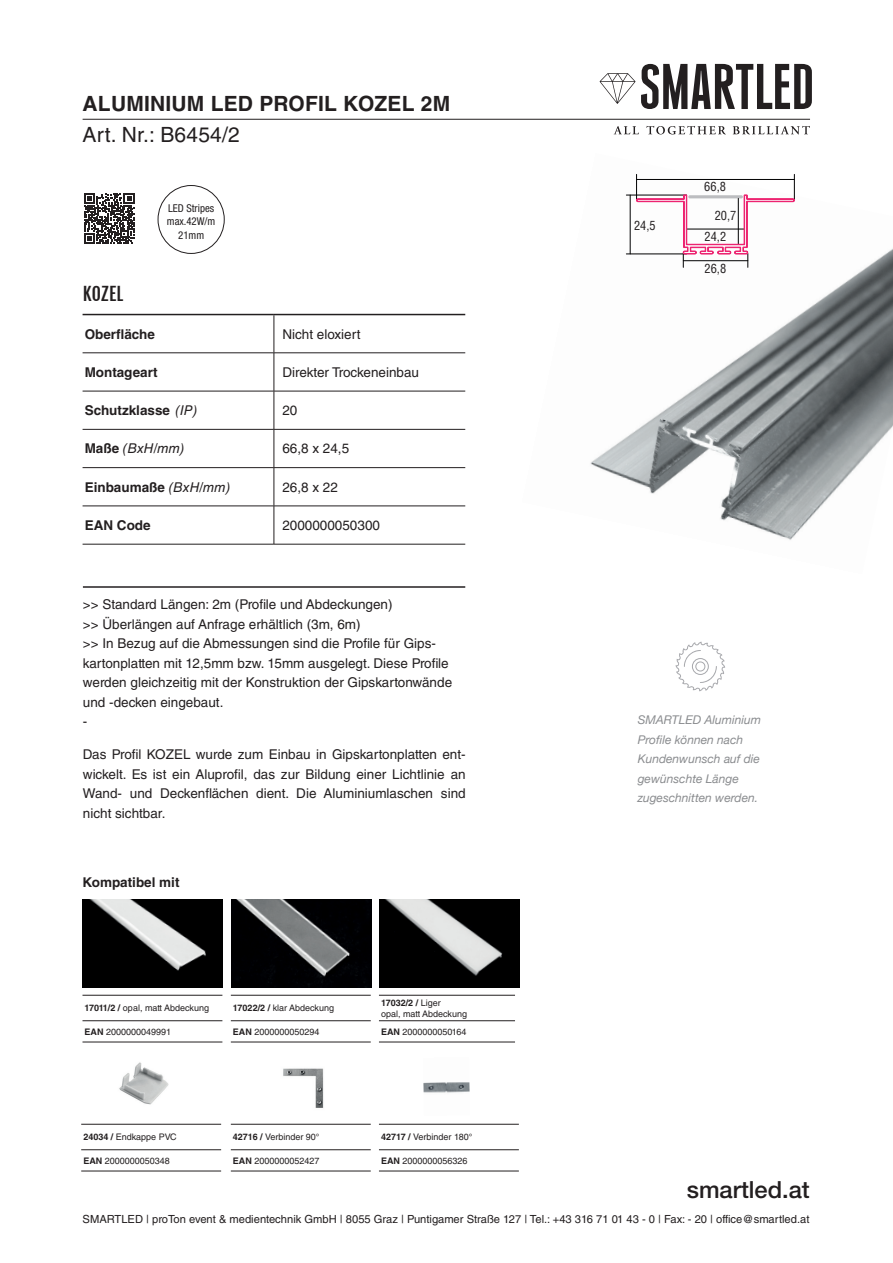
<style>
.page{position:relative;width:893px;height:1263px;background:#fff}
.page>*{position:absolute;margin:0;border:0;box-sizing:border-box;transform-origin:0 0}
.t1{font:500 23.7px "Helvetica Neue LT Std";color:#231f20}
.t2{font:700 21px "Helvetica LT Std";letter-spacing:.01em;color:#231f20}
.t3{font:21px "Helvetica LT Std";letter-spacing:.01em;color:#231f20}
.t4{font:18px "Fjalla One";letter-spacing:.01em;color:#231f20}
.t5{font:13.5px/19.5px "Helvetica LT Std";color:#231f20}
.t6{font:700 13.5px "Helvetica LT Std";color:#231f20}
.t7{font:italic 13.5px "Helvetica LT Std";color:#231f20}
.t8{font:condensed 12.3px "Helvetica CE";color:#231f20}
.t9{font:italic 12px/19.5px "Helvetica Neue";color:#8a8c8f}
.t10{font:11.1px "Helvetica LT Std";color:#231f20}
.t11{font:condensed 10.8px/13.5px "Helvetica Neue";color:#231f20;text-align:center}
.t12{font:9px/10.8px "Helvetica LT Std";color:#231f20}
.s1{font-weight:400;font-style:italic}
.s2{font-weight:700;font-style:normal}
.s3{font-weight:700}
</style>
<div class="page">
<img style="left:590px;top:194px;width:303px;height:346px">
<svg style="left:83px;top:315px;width:382px;height:38px"></svg>
<hr style="left:274px;top:315px;width:1px;height:38px;background:#231f20">
<hr style="left:83px;top:353px;width:191px;height:1px;background:#231f20">
<hr style="left:274px;top:353px;width:191px;height:1px;background:#231f20">
<hr style="left:274px;top:353px;width:1px;height:38px;background:#231f20">
<hr style="left:83px;top:391px;width:191px;height:1px;background:#231f20">
<hr style="left:274px;top:391px;width:191px;height:1px;background:#231f20">
<hr style="left:274px;top:391px;width:1px;height:38px;background:#231f20">
<hr style="left:83px;top:429px;width:191px;height:1px;background:#231f20">
<hr style="left:274px;top:429px;width:191px;height:1px;background:#231f20">
<hr style="left:274px;top:429px;width:1px;height:38px;background:#231f20">
<hr style="left:83px;top:467px;width:191px;height:1px;background:#231f20">
<hr style="left:274px;top:467px;width:191px;height:1px;background:#231f20">
<hr style="left:274px;top:468px;width:1px;height:38px;background:#231f20">
<hr style="left:83px;top:506px;width:191px;height:1px;background:#231f20">
<hr style="left:274px;top:506px;width:191px;height:1px;background:#231f20">
<hr style="left:274px;top:506px;width:1px;height:38px;background:#231f20">
<hr style="left:83px;top:544px;width:191px;height:1px;background:#231f20">
<hr style="left:274px;top:544px;width:191px;height:1px;background:#231f20">
<hr style="left:83px;top:314px;width:191px;height:1px;background:#231f20">
<hr style="left:274px;top:314px;width:191px;height:1px;background:#231f20">
<svg style="left:641px;top:64px;width:171px;height:45px"></svg>
<svg style="left:600px;top:73px;width:35px;height:31px"></svg>
<svg style="left:614px;top:126px;width:25px;height:8px"></svg>
<svg style="left:646px;top:126px;width:80px;height:8px"></svg>
<svg style="left:733px;top:126px;width:77px;height:9px"></svg>
<hr style="left:83px;top:119px;width:727px;height:1px;background:#231f20">
<svg style="left:84px;top:193px;width:50px;height:51px"></svg>
<div style="left:158px;top:185px;width:67px;height:69px;border:1px solid #231f20;border-radius:50%"></div>
<hr style="left:626px;top:254px;width:60px;height:1px;background:#000001">
<hr style="left:626px;top:195px;width:60px;height:1px;background:#000001">
<hr style="left:630px;top:195px;width:1px;height:59px;background:#000001">
<svg style="left:636px;top:174px;width:159px;height:93px"></svg>
<img style="left:119px;top:1062px;width:50px;height:43px">
<hr style="left:83px;top:586px;width:382px;height:2px;background:#231f20">
<img style="left:423px;top:1082px;width:47px;height:11px">
<hr style="left:231px;top:1124px;width:140px;height:1px;background:#231f20">
<hr style="left:231px;top:1149px;width:140px;height:1px;background:#231f20">
<hr style="left:231px;top:1171px;width:140px;height:1px;background:#231f20">
<hr style="left:379px;top:1124px;width:140px;height:1px;background:#231f20">
<hr style="left:379px;top:1149px;width:140px;height:1px;background:#231f20">
<hr style="left:379px;top:1171px;width:140px;height:1px;background:#231f20">
<hr style="left:81px;top:1124px;width:140px;height:1px;background:#231f20">
<hr style="left:81px;top:1149px;width:140px;height:1px;background:#231f20">
<hr style="left:81px;top:1171px;width:140px;height:1px;background:#231f20">
<img style="left:283px;top:1068px;width:41px;height:40px">
<hr style="left:82px;top:995px;width:140px;height:1px;background:#231f20">
<hr style="left:82px;top:1020px;width:140px;height:1px;background:#231f20">
<hr style="left:82px;top:1042px;width:140px;height:1px;background:#231f20">
<img style="left:83px;top:900px;width:140px;height:87px">
<hr style="left:231px;top:995px;width:140px;height:1px;background:#231f20">
<hr style="left:231px;top:1020px;width:140px;height:1px;background:#231f20">
<hr style="left:231px;top:1042px;width:140px;height:1px;background:#231f20">
<img style="left:231px;top:900px;width:140px;height:87px">
<hr style="left:379px;top:995px;width:136px;height:1px;background:#231f20">
<hr style="left:379px;top:1020px;width:136px;height:1px;background:#231f20">
<hr style="left:379px;top:1042px;width:136px;height:1px;background:#231f20">
<img style="left:380px;top:900px;width:140px;height:87px">
<svg style="left:676px;top:642px;width:49px;height:49px"></svg>
<h2 class="t2" style="left:83px;top:90px;width:369px">ALUMINIUM LED PROFIL KOZEL 2M</h2>
<h2 class="t3" style="left:83px;top:123px;width:159px">Art. Nr.: B6454/2</h2>
<h3 class="t4" style="left:83px;top:283px;width:42px">KOZEL</h3>
<p class="t11" style="left:167px;top:201px;width:50px">LED Stripes max.42W/m<br>21mm</p>
<p class="t6" style="left:85px;top:325px;width:72px">Oberfläche</p>
<p class="t5" style="left:282px;top:324px;width:80px">Nicht eloxiert</p>
<p class="t6" style="left:85px;top:364px;width:75px">Montageart</p>
<p class="t5" style="left:282px;top:362px;width:138px">Direkter Trockeneinbau</p>
<p class="t6" style="left:85px;top:402px;width:114px">Schutzklasse <span class="s1">(IP)</span></p>
<p class="t5" style="left:282px;top:401px;width:17px">20</p>
<p class="t7" style="left:85px;top:441px;width:101px"><span class="s2">Maße</span> (BxH/mm)</p>
<p class="t5" style="left:282px;top:439px;width:68px">66,8 x 24,5</p>
<p class="t6" style="left:85px;top:479px;width:147px">Einbaumaße <span class="s1">(BxH/mm)</span></p>
<p class="t5" style="left:282px;top:477px;width:57px">26,8 x 22</p>
<p class="t6" style="left:85px;top:517px;width:68px">EAN Code</p>
<p class="t5" style="left:282px;top:515px;width:99px">2000000050300</p>
<p class="t5" style="left:83px;top:595px;width:371px">&gt;&gt; Standard Längen: 2m (Profile und Abdeckungen)<br>&gt;&gt; Überlängen auf Anfrage erhältlich (3m, 6m)<br>&gt;&gt; In Bezug auf die Abmessungen sind die Profile für Gips&shy;kartonplatten mit 12,5mm bzw. 15mm ausgelegt. Diese Profile werden gleichzeitig mit der Konstruktion der Gipskartonwände und -decken eingebaut.<br>-</p>
<p class="t5" style="left:83px;top:745px;width:384px;text-align:justify">Das Profil KOZEL wurde zum Einbau in Gipskartonplatten ent&shy;wickelt. Es ist ein Aluprofil, das zur Bildung einer Lichtlinie an Wand- und Deckenflächen dient. Die Aluminiumlaschen sind nicht sichtbar.</p>
<p class="t6" style="left:82px;top:874px;width:99px">Kompatibel mit</p>
<p class="t12" style="left:85px;top:1003px;width:126px"><span class="s3">17011/2 /</span> opal, matt Abdeckung</p>
<p class="t12" style="left:85px;top:1026px;width:88px"><span class="s3">EAN</span> 2000000049991</p>
<p class="t12" style="left:233px;top:1003px;width:103px"><span class="s3">17022/2 /</span> klar Abdeckung</p>
<p class="t12" style="left:233px;top:1026px;width:88px"><span class="s3">EAN</span> 2000000050294</p>
<p class="t12" style="left:83px;top:1132px;width:95px"><span class="s3">24034 /</span> Endkappe PVC</p>
<p class="t12" style="left:83px;top:1155px;width:88px"><span class="s3">EAN</span> 2000000050348</p>
<p class="t12" style="left:233px;top:1132px;width:88px"><span class="s3">42716 /</span> Verbinder 90°</p>
<p class="t12" style="left:233px;top:1155px;width:88px"><span class="s3">EAN</span> 2000000052427</p>
<p class="t12" style="left:381px;top:997px;width:88px"><span class="s3">17032/2 /</span> Liger<br>opal, matt Abdeckung</p>
<p class="t12" style="left:381px;top:1026px;width:87px"><span class="s3">EAN</span> 2000000050164</p>
<p class="t12" style="left:381px;top:1132px;width:93px"><span class="s3">42717 /</span> Verbinder 180°</p>
<p class="t12" style="left:381px;top:1155px;width:88px"><span class="s3">EAN</span> 2000000056326</p>
<p class="t8" style="left:634px;top:218px;width:23px">24,5</p>
<p class="t8" style="left:704px;top:179px;width:23px">66,8</p>
<p class="t8" style="left:715px;top:208px;width:23px">20,7</p>
<p class="t8" style="left:705px;top:228px;width:23px">24,2</p>
<p class="t8" style="left:705px;top:261px;width:23px">26,8</p>
<p class="t9" style="left:638px;top:711px;width:125px">SMARTLED Aluminium<br>Profile können nach<br>Kundenwunsch auf die gewünschte Länge zugeschnitten werden.</p>
<h1 class="t1" style="left:687px;top:1175px;width:124px">smartled.at</h1>
<p class="t10" style="left:83px;top:1213px;width:728px">SMARTLED | proTon event &amp; medientechnik GmbH | 8055 Graz | Puntigamer Straße 127 | Tel.: +43 316 71 01 43 - 0 | Fax: - 20 | office@smartled.at</p>
</div>
